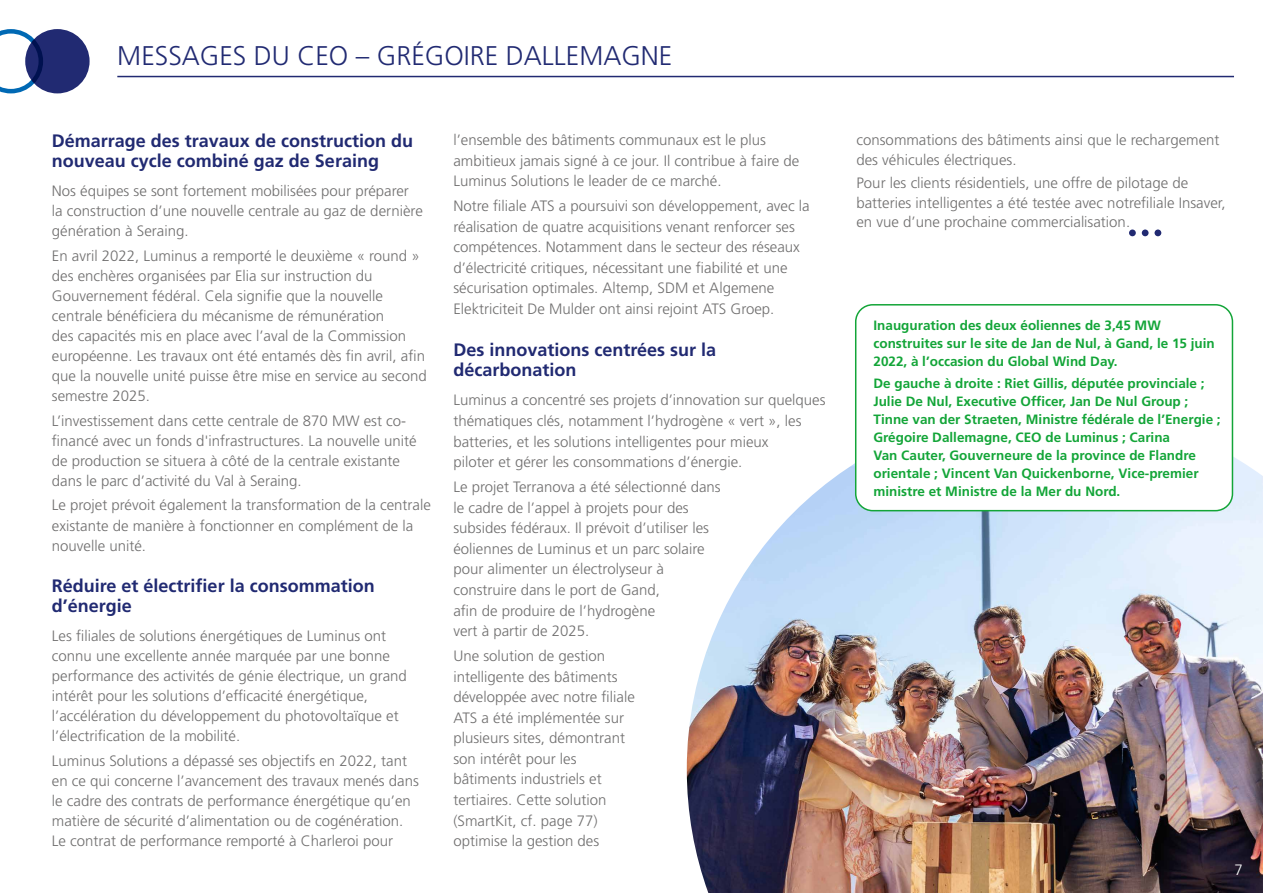
<style>
.page{position:relative;width:1263px;height:893px;background:#fff}
.page>*{position:absolute;margin:0;border:0;box-sizing:border-box;transform-origin:0 0}
.t1{font:300 27px "Frutiger LT Std";color:#212a72}
.t2{font:700 18px/20.1px "Frutiger LT Std";color:#212a72}
.t3{font:300 15px/20.5px "Frutiger LT Std";color:#706f6f}
.t4{font:300 15px "Frutiger LT Std";color:#fff}
.t5{font:700 13.5px/18px "Frutiger LT Std";color:#13a538}
</style>
<div class="page">
<img style="left:687px;top:407px;width:576px;height:486px">
<hr style="left:117px;top:76px;width:1117px;height:1px;background:#212a72">
<div style="left:856px;top:305px;width:376px;height:206px;background:#fff;border-radius:17px"></div>
<div style="left:855px;top:304px;width:378px;height:207px;border:2px solid #13a538;border-radius:17px"></div>
<div style="left:1129px;top:229px;width:7px;height:7px;background:#212a72;border-radius:50%"></div>
<div style="left:1142px;top:229px;width:6px;height:7px;background:#212a72;border-radius:50%"></div>
<div style="left:1154px;top:229px;width:7px;height:7px;background:#212a72;border-radius:50%"></div>
<div style="left:25px;top:29px;width:65px;height:64px;background:#212a72;border-radius:50%"></div>
<svg style="left:0;top:29px;width:43px;height:64px"></svg>
<h1 class="t1" style="left:117px;top:40px;width:557px">MESSAGES DU CEO – GRÉGOIRE DALLEMAGNE</h1>
<p class="t2" style="left:52px;top:131px;width:363px">Démarrage des travaux de construction du nouveau cycle combiné gaz de Seraing</p>
<p class="t3" style="left:52px;top:181px;width:372px;line-height:20.1px">Nos équipes se sont fortement mobilisées pour préparer la construction d’une nouvelle centrale au gaz de dernière génération à Seraing.</p>
<p class="t3" style="left:52px;top:246px;width:376px;line-height:20.1px">En avril 2022, Luminus a remporté le deuxième « round » des enchères organisées par Elia sur instruction du Gouvernement fédéral. Cela signifie que la nouvelle centrale bénéficiera du mécanisme de rémunération<br>des capacités mis en place avec l’aval de la Commission européenne. Les travaux ont été entamés dès fin avril, afin que la nouvelle unité puisse être mise en service au second semestre 2025.</p>
<p class="t3" style="left:52px;top:411px;width:366px;line-height:20.1px">L’investissement dans cette centrale de 870 MW est co&shy;financé avec un fonds d'infrastructures. La nouvelle unité de production se situera à côté de la centrale existante dans le parc d’activité du Val à Seraing.</p>
<p class="t3" style="left:52px;top:495px;width:380px;line-height:20.1px">Le projet prévoit également la transformation de la centrale existante de manière à fonctionner en complément de la nouvelle unité.</p>
<p class="t2" style="left:52px;top:576px;width:324px">Réduire et électrifier la consommation d’énergie</p>
<p class="t3" style="left:52px;top:626px;width:357px;line-height:20.1px">Les filiales de solutions énergétiques de Luminus ont connu une excellente année marquée par une bonne performance des activités de génie électrique, un grand intérêt pour les solutions d’efficacité énergétique, l’accélération du développement du photovoltaïque et l’électrification de la mobilité.</p>
<p class="t3" style="left:52px;top:751px;width:368px;line-height:20.1px">Luminus Solutions a dépassé ses objectifs en 2022, tant en ce qui concerne l’avancement des travaux menés dans le cadre des contrats de performance énergétique qu’en matière de sécurité d’alimentation ou de cogénération.<br>Le contrat de performance remporté à Charleroi pour</p>
<p class="t3" style="left:453px;top:130px;width:347px">l’ensemble des bâtiments communaux est le plus ambitieux jamais signé à ce jour. Il contribue à faire de<br>Luminus Solutions le leader de ce marché.</p>
<p class="t3" style="left:453px;top:196px;width:358px">Notre filiale ATS a poursuivi son développement, avec la réalisation de quatre acquisitions venant renforcer ses compétences. Notamment dans le secteur des réseaux d’électricité critiques, nécessitant une fiabilité et une sécurisation optimales. Altemp, SDM et Algemene Elektriciteit De Mulder ont ainsi rejoint ATS Groep.</p>
<p class="t2" style="left:453px;top:339px;width:264px;line-height:20.5px">Des innovations centrées sur la décarbonation</p>
<p class="t3" style="left:453px;top:390px;width:374px">Luminus a concentré ses projets d’innovation sur quelques thématiques clés, notamment l’hydrogène « vert », les batteries, et les solutions intelligentes pour mieux<br>piloter et gérer les consommations d’énergie.</p>
<p class="t3" style="left:453px;top:477px;width:269px">Le projet Terranova a été sélectionné dans le cadre de l’appel à projets pour des subsides fédéraux. Il prévoit d’utiliser les éoliennes de Luminus et un parc solaire pour alimenter un électrolyseur à construire dans le port de Gand,<br>afin de produire de l’hydrogène<br>vert à partir de 2025.</p>
<p class="t3" style="left:453px;top:646px;width:183px">Une solution de gestion intelligente des bâtiments développée avec notre filiale<br>ATS a été implémentée sur plusieurs sites, démontrant son intérêt pour les bâtiments industriels et tertiaires. Cette solution (SmartKit, cf. page 77) optimise la gestion des</p>
<p class="t3" style="left:856px;top:130px;width:365px;line-height:19.5px">consommations des bâtiments ainsi que le rechargement des véhicules électriques.</p>
<p class="t3" style="left:856px;top:174px;width:371px;line-height:19.5px">Pour les clients résidentiels, une offre de pilotage de batteries intelligentes a été testée avec notrefiliale Insaver, en vue d’une prochaine commercialisation.</p>
<p class="t5" style="left:873px;top:316px;width:343px">Inauguration des deux éoliennes de 3,45 MW construites sur le site de Jan de Nul, à Gand, le 15 juin<br>2022, à l’occasion du Global Wind Day.</p>
<p class="t5" style="left:873px;top:374px;width:349px">De gauche à droite : Riet Gillis, députée provinciale ; Julie De Nul, Executive Officer, Jan De Nul Group ; Tinne van der Straeten, Ministre fédérale de l’Energie ; Grégoire Dallemagne, CEO de Luminus ; Carina<br>Van Cauter, Gouverneure de la province de Flandre orientale ; Vincent Van Quickenborne, Vice-premier ministre et Ministre de la Mer du Nord.</p>
<p class="t4" style="left:1234px;top:861px;width:10px">7</p>
</div>
